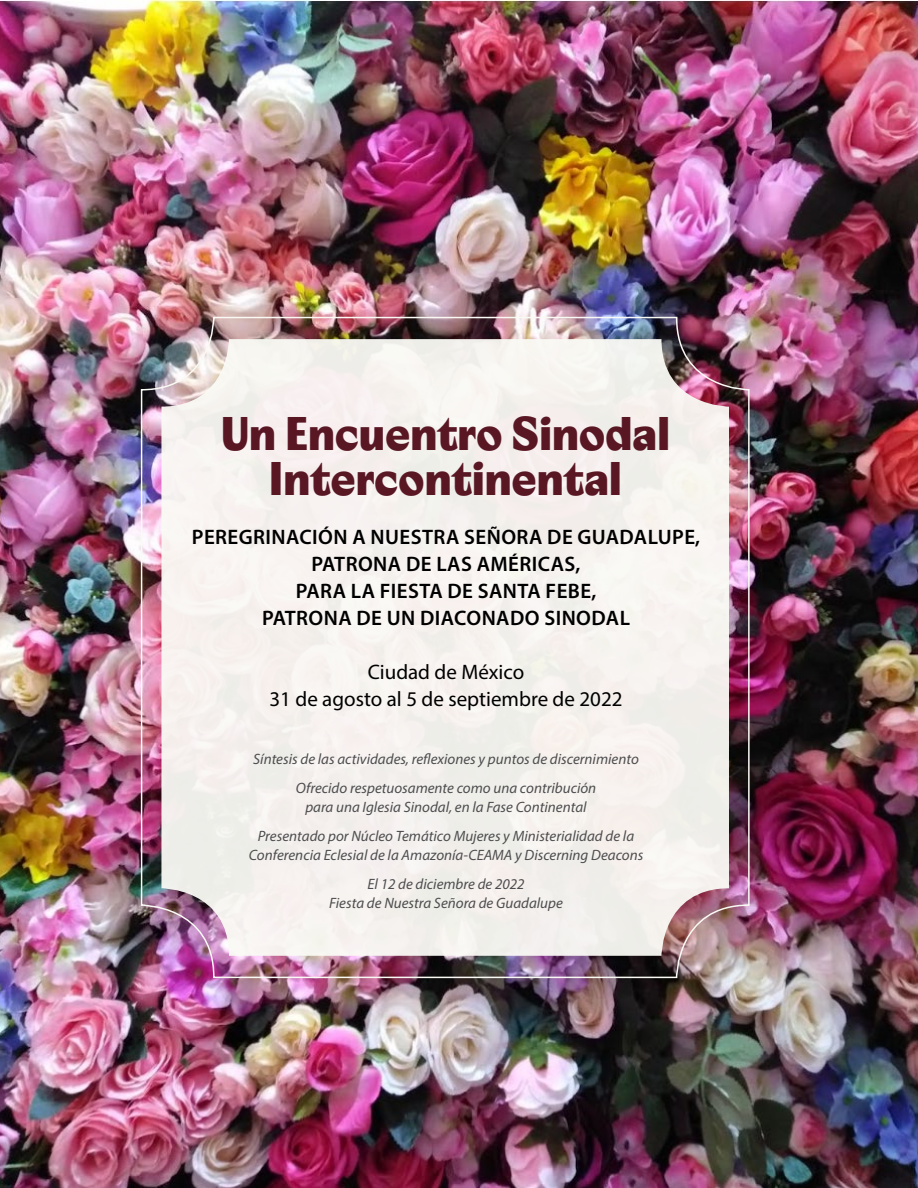
<style>
.page{position:relative;width:918px;height:1188px;background:#fff}
.page>*{position:absolute;margin:0;border:0;box-sizing:border-box;transform-origin:0 0}
.t1{font:900 45.75px/44.7px "Zangezi Sans 09";color:#591724;text-align:center}
.t2{font:600 21px/27px "Myriad Pro";letter-spacing:.02em;color:#000;text-align:center}
.t3{font:21px/27px "Myriad Pro";color:#000;text-align:center}
.t4{font:italic 15px/28.5px "Myriad Pro";color:#4d4d4f;text-align:center}
</style>
<div class="page">
<img style="left:0;top:0;width:918px;height:1188px">
<div style="left:161px;top:339px;width:568px;height:617px;background:#f6f1ee;border-radius:68px"></div>
<h1 class="t1" style="left:220px;top:412px;width:451px">Un Encuentro Sinodal<br>Intercontinental</h1>
<h2 class="t2" style="left:192px;top:523px;width:510px">PEREGRINACIÓN A NUESTRA SEÑORA DE GUADALUPE,<br>PATRONA DE LAS AMÉRICAS,<br>PARA LA FIESTA DE SANTA FEBE,<br>PATRONA DE UN DIACONADO SINODAL</h2>
<h2 class="t3" style="left:270px;top:658px;width:355px">Ciudad de México<br>31 de agosto al 5 de septiembre de 2022</h2>
<p class="t4" style="left:253px;top:745px;width:387px">Síntesis de las actividades, reflexiones y puntos de discernimiento<br>Ofrecido respetuosamente como una contribución</p>
<p class="t4" style="left:258px;top:793px;width:378px">para una Iglesia Sinodal, en la Fase Continental<br>Presentado por Núcleo Temático Mujeres y Ministerialidad de la</p>
<p class="t4" style="left:249px;top:841px;width:396px">Conferencia Eclesial de la Amazonía-CEAMA y Discerning Deacons<br>El 12 de diciembre de 2022</p>
<p class="t4" style="left:329px;top:889px;width:235px">Fiesta de Nuestra Señora de Guadalupe</p>
</div>
